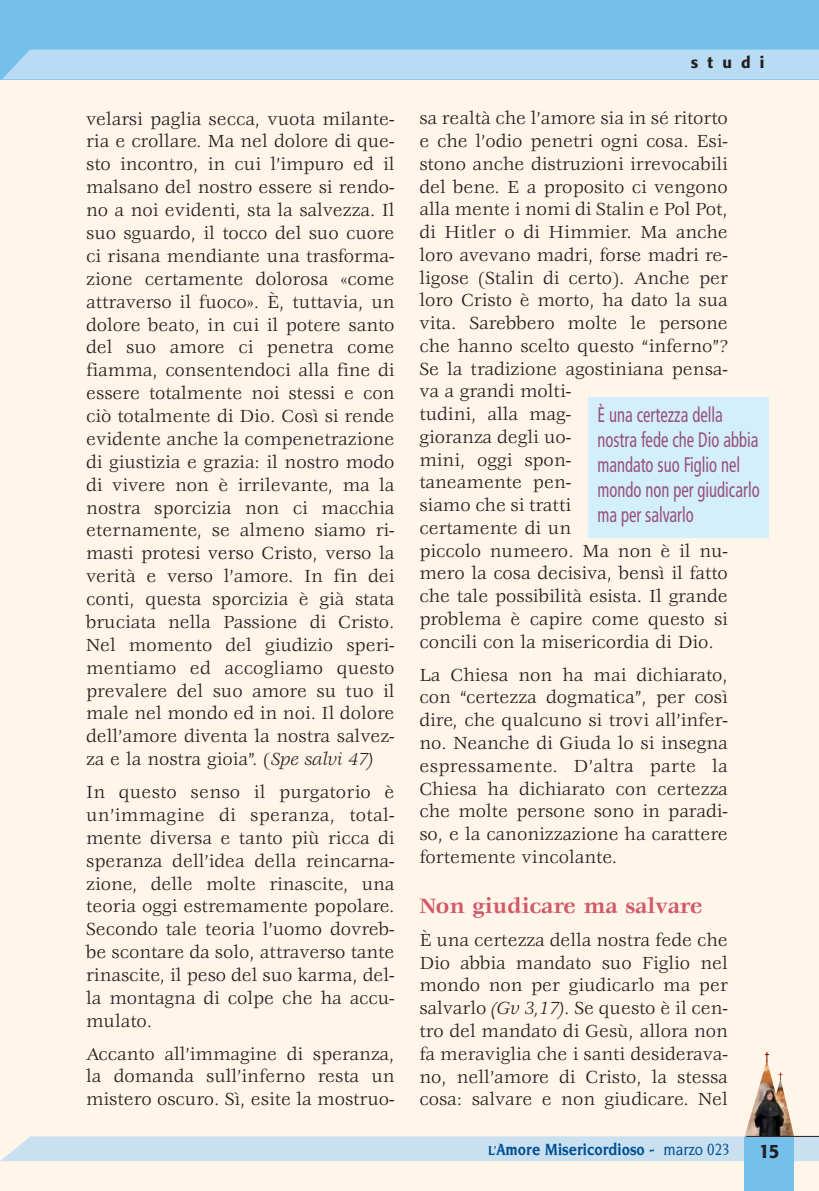
<style>
.page{position:relative;width:819px;height:1191px;background:#fff5e9}
.page>*{position:absolute;margin:0;border:0;box-sizing:border-box;transform-origin:0 0}
.t1{font:700 22.75px "Veljovic";color:#d35868}
.t2{font:condensed 21px/25.2px "Frutiger";color:#964f81;scale:.79 1}
.t3{font:19.25px/22.9px "Veljovic";color:#231f20;text-align:justify}
.t4{font:500 19.25px "Formata";color:#231f20;scale:.95 1}
.t5{font:700 17.5px "Novarese";color:#004f93;scale:.85 1}
.t6{font:500 15.75px "Formata";letter-spacing:.585em;color:#231f20}
.s1{font-style:italic}
.s2{font-size:14px}
.s3{font-weight:500}
</style>
<div class="page">
<div style="left:744px;top:1136px;width:50px;height:55px;background:#74c0eb"></div>
<svg style="left:0;top:1052px;width:819px;height:109px"></svg>
<div style="left:0;top:0;width:819px;height:79px;background:#74c0eb"></div>
<div style="left:2px;top:50px;width:817px;height:29px;background:#b9dbf4"></div>
<div style="left:588px;top:397px;width:181px;height:141px;background:#d4effc"></div>
<p class="t3" style="left:86px;top:108px;width:310px">velarsi paglia secca, vuota milante&shy;ria e crollare. Ma nel dolore di que&shy;sto incontro, in cui l’impuro ed il malsano del nostro essere si rendo&shy;no a noi evidenti, sta la salvezza. Il suo sguardo, il tocco del suo cuore ci risana mendiante una trasforma&shy;zione certamente dolorosa «come attraverso il fuoco». È, tuttavia, un dolore beato, in cui il potere santo del suo amore ci penetra come fiamma, consentendoci alla fine di essere totalmente noi stessi e con ciò totalmente di Dio. Così si rende evidente anche la compenetrazione di giustizia e grazia: il nostro modo di vivere non è irrilevante, ma la nostra sporcizia non ci macchia eternamente, se almeno siamo ri&shy;masti protesi verso Cristo, verso la verità e verso l’amore. In fin dei conti, questa sporcizia è già stata bruciata nella Passione di Cristo.<br>Nel momento del giudizio speri&shy;mentiamo ed accogliamo questo prevalere del suo amore su tuo il male nel mondo ed in noi. Il dolore dell’amore diventa la nostra salvez&shy;za e la nostra gioia”. (<span class="s1">Spe salvi 47)</span></p>
<p class="t3" style="left:86px;top:781px;width:310px">In questo senso il purgatorio è un’immagine di speranza, total&shy;mente diversa e tanto più ricca di speranza dell’idea della reincarna&shy;zione, delle molte rinascite, una teoria oggi estremamente popolare.<br>Secondo tale teoria l’uomo dovreb&shy;be scontare da solo, attraverso tante rinascite, il peso del suo karma, del&shy;la montagna di colpe che ha accu&shy;mulato.</p>
<p class="t3" style="left:86px;top:1043px;width:310px">Accanto all’immagine di speranza, la domanda sull’inferno resta un mistero oscuro. Sì, esite la mostruo-</p>
<p class="t6" style="left:690px;top:56px;width:75px">studi</p>
<p class="t3" style="left:419px;top:108px;width:310px;text-align:left">sa realtà che l’amore sia in sé ritorto e che l’odio penetri ogni cosa. Esi&shy;stono anche distruzioni irrevocabili del bene. E a proposito ci vengono alla mente i nomi di Stalin e Pol Pot, di Hitler o di Himmier. Ma anche loro avevano madri, forse madri re&shy;ligose (Stalin di certo). Anche per loro Cristo è morto, ha dato la sua vita. Sarebbero molte le persone che hanno scelto questo “inferno”?<br>Se la tradizione agostiniana pensa&shy;va a grandi molti-<br>tudini, alla mag-<br>gioranza degli uo-<br>mini, oggi spon-<br>taneamente pen-<br>siamo che si tratti<br>certamente di un<br>piccolo numeero. Ma non è il nu&shy;mero la cosa decisiva, bensì il fatto che tale possibilità esista. Il grande problema è capire come questo si concili con la misericordia di Dio.</p>
<p class="t3" style="left:419px;top:664px;width:310px">La Chiesa non ha mai dichiarato, con “certezza dogmatica”, per così dire, che qualcuno si trovi all’infer&shy;no. Neanche di Giuda lo si insegna espressamente. D’altra parte la Chiesa ha dichiarato con certezza che molte persone sono in paradi&shy;so, e la canonizzazione ha carattere fortemente vincolante.</p>
<p class="t1" style="left:419px;top:897px;width:284px">Non giudicare ma salvare</p>
<p class="t3" style="left:419px;top:929px;width:310px">È una certezza della nostra fede che Dio abbia mandato suo Figlio nel mondo non per giudicarlo ma per salvarlo <span class="s1">(Gv 3,17)</span>. Se questo è il cen&shy;tro del mandato di Gesù, allora non fa meraviglia che i santi desiderava&shy;no, nell’amore di Cristo, la stessa cosa: salvare e non giudicare. Nel</p>
<p class="t5" style="left:488px;top:1141px;width:285px"><span class="s2">L’</span>Amore Misericordioso - <span class="s3">marzo 023</span></p>
<p class="t4" style="left:759px;top:1143px;width:23px">15</p>
<p class="t2" style="left:597px;top:403px;width:207px">È una certezza della nostra fede che Dio abbia mandato suo Figlio nel mondo non per giudicarlo ma per salvarlo</p>
</div>
